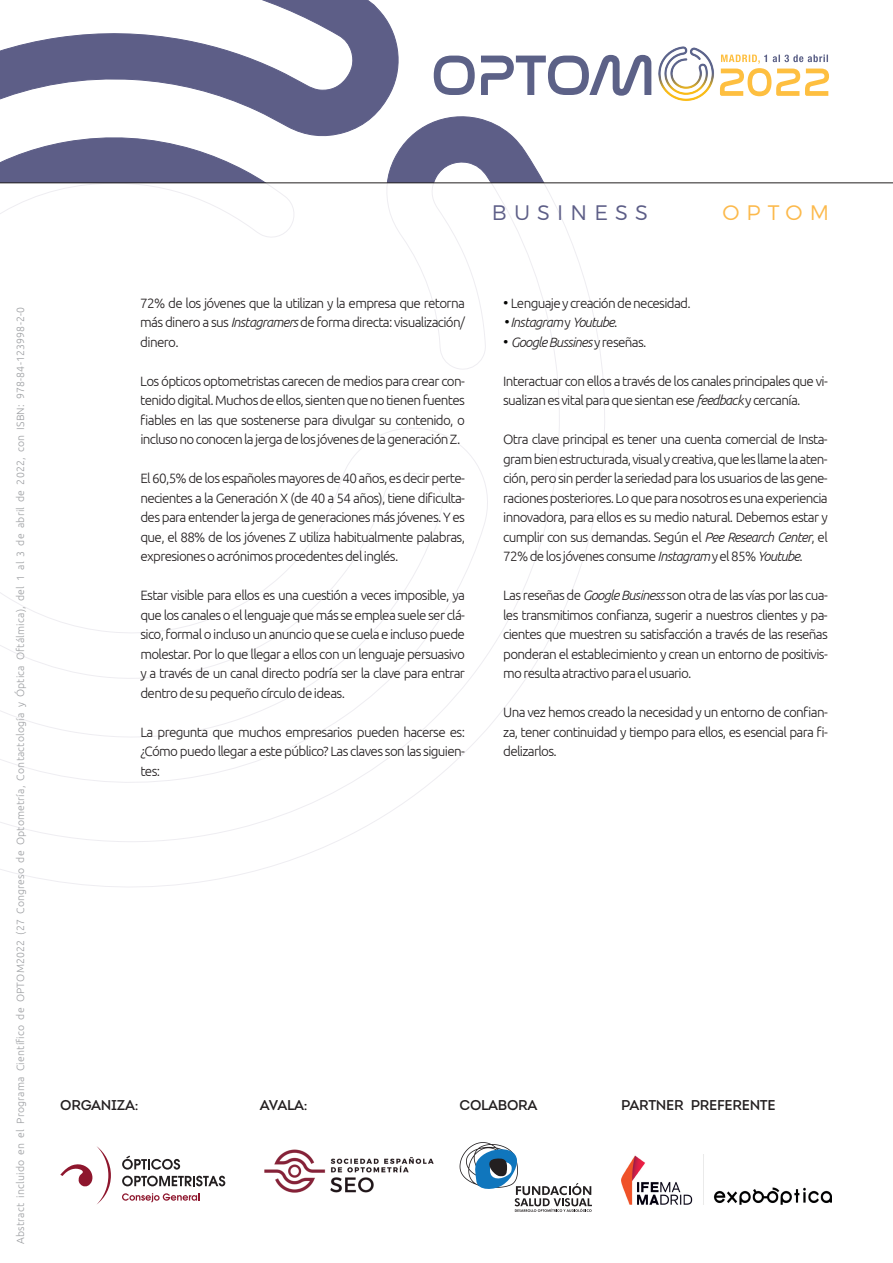
<style>
.page{position:relative;width:893px;height:1263px;background:#fff}
.page>*{position:absolute;margin:0;border:0;box-sizing:border-box;transform-origin:0 0}
.t1{font:300 21px "Montserrat";letter-spacing:.34em;color:#5d5e87}
.t2{font:300 21px "Montserrat";letter-spacing:.34em;color:#fcb94b}
.t3{font:14.1px "Intro";letter-spacing:-.02em;color:#231f20}
.t4{font:300 13.5px/19.5px "Ubuntu";letter-spacing:-.05em;color:#231f20;text-align:justify}
.t5{font:italic 300 13.5px "Ubuntu";letter-spacing:-.05em;color:#231f20}
.t6{font:300 10.5px "Ubuntu";letter-spacing:.02em;color:#9d9fa2}
.s1{font-style:italic}
.s2{font-size:15px;color:#040503}
.s3{font-style:normal}
.s4{font-style:normal;font-size:15px;color:#040503}
</style>
<div class="page">
<svg style="left:0;top:0;width:609px;height:183px"></svg>
<svg style="left:0;top:184px;width:605px;height:703px"></svg>
<img style="left:651px;top:46px;width:63px;height:55px">
<svg style="left:434px;top:55px;width:217px;height:41px"></svg>
<svg style="left:720px;top:55px;width:109px;height:41px"></svg>
<hr style="left:0;top:183px;width:893px;height:1px;background:#231f20">
<svg style="left:122px;top:1155px;width:58px;height:14px"></svg>
<svg style="left:122px;top:1176px;width:103px;height:10px"></svg>
<svg style="left:122px;top:1193px;width:77px;height:9px"></svg>
<svg style="left:60px;top:1146px;width:51px;height:58px"></svg>
<img style="left:264px;top:1149px;width:170px;height:44px">
<svg style="left:460px;top:1142px;width:132px;height:70px"></svg>
<img style="left:621px;top:1154px;width:211px;height:51px">
<h1 class="t1" style="left:492px;top:196px;width:158px">BUSINESS</h1>
<h1 class="t2" style="left:722px;top:196px;width:108px">OPTOM</h1>
<p class="t6" style="left:14px;top:1244px;width:938px;rotate:-90deg">Abstract incluido en el Programa Científico de OPTOM2022 (27 Congreso de Optometría, Contactología y Óptica Oftálmica), del 1 al 3 de abril de 2022, con ISBN: 978-84-123998-2-0</p>
<p class="t4" style="left:140px;top:293px;width:326px">72% de los jóvenes que la utilizan y la empresa que retorna más dinero a sus <span class="s1">Instagramers</span> de forma directa: visualización/ dinero.</p>
<p class="t4" style="left:503px;top:293px;width:189px"><span class="s2">•</span> Lenguaje y creación de necesidad.</p>
<p class="t5" style="left:503px;top:314px;width:116px"><span class="s2">•</span> Instagram <span class="s3">y</span> Youtube<span class="s3">.</span></p>
<p class="t5" style="left:503px;top:334px;width:145px"><span class="s4">•</span> Google Bussines <span class="s3">y reseñas.</span></p>
<p class="t4" style="left:503px;top:371px;width:326px">Interactuar con ellos a través de los canales principales que vi&shy;sualizan es vital para que sientan ese <span class="s1">feedback</span> y cercanía.</p>
<p class="t4" style="left:503px;top:429px;width:326px">Otra clave principal es tener una cuenta comercial de Insta&shy;gram bien estructurada, visual y creativa, que les llame la aten&shy;ción, pero sin perder la seriedad para los usuarios de las gene&shy;raciones posteriores. Lo que para nosotros es una experiencia innovadora, para ellos es su medio natural. Debemos estar y cumplir con sus demandas. Según el <span class="s1">Pee Research Center</span>, el 72% de los jóvenes consume <span class="s1">Instagram</span> y el 85% <span class="s1">Youtube</span>.</p>
<p class="t4" style="left:503px;top:585px;width:326px">Las reseñas de <span class="s1">Google Business</span> son otra de las vías por las cua&shy;les transmitimos confianza, sugerir a nuestros clientes y pa&shy;cientes que muestren su satisfacción a través de las reseñas ponderan el establecimiento y crean un entorno de positivis&shy;mo resulta atractivo para el usuario.</p>
<p class="t4" style="left:503px;top:702px;width:326px">Una vez hemos creado la necesidad y un entorno de confian&shy;za, tener continuidad y tiempo para ellos, es esencial para fi&shy;delizarlos.</p>
<p class="t4" style="left:140px;top:371px;width:326px">Los ópticos optometristas carecen de medios para crear con&shy;tenido digital. Muchos de ellos, sienten que no tienen fuentes fiables en las que sostenerse para divulgar su contenido, o incluso no conocen la jerga de los jóvenes de la generación Z.</p>
<p class="t4" style="left:140px;top:468px;width:326px">El 60,5% de los españoles mayores de 40 años, es decir perte&shy;necientes a la Generación X (de 40 a 54 años), tiene dificulta&shy;des para entender la jerga de generaciones más jóvenes. Y es que, el 88% de los jóvenes Z utiliza habitualmente palabras, expresiones o acrónimos procedentes del inglés.</p>
<p class="t4" style="left:140px;top:585px;width:326px">Estar visible para ellos es una cuestión a veces imposible, ya que los canales o el lenguaje que más se emplea suele ser clá&shy;sico, formal o incluso un anuncio que se cuela e incluso puede molestar. Por lo que llegar a ellos con un lenguaje persuasivo y a través de un canal directo podría ser la clave para entrar dentro de su pequeño círculo de ideas.</p>
<p class="t4" style="left:140px;top:722px;width:326px">La pregunta que muchos empresarios pueden hacerse es: ¿Cómo puedo llegar a este público? Las claves son las siguien&shy;tes:</p>
<p class="t3" style="left:60px;top:1096px;width:80px">ORGANIZA:</p>
<p class="t3" style="left:260px;top:1096px;width:49px">AVALA:</p>
<p class="t3" style="left:460px;top:1096px;width:21px">COLA</p>
<p class="t3" style="left:498px;top:1096px;width:21px">BORA</p>
<p class="t3" style="left:621px;top:1096px;width:156px">PARTNER PREFERENTE</p>
</div>
